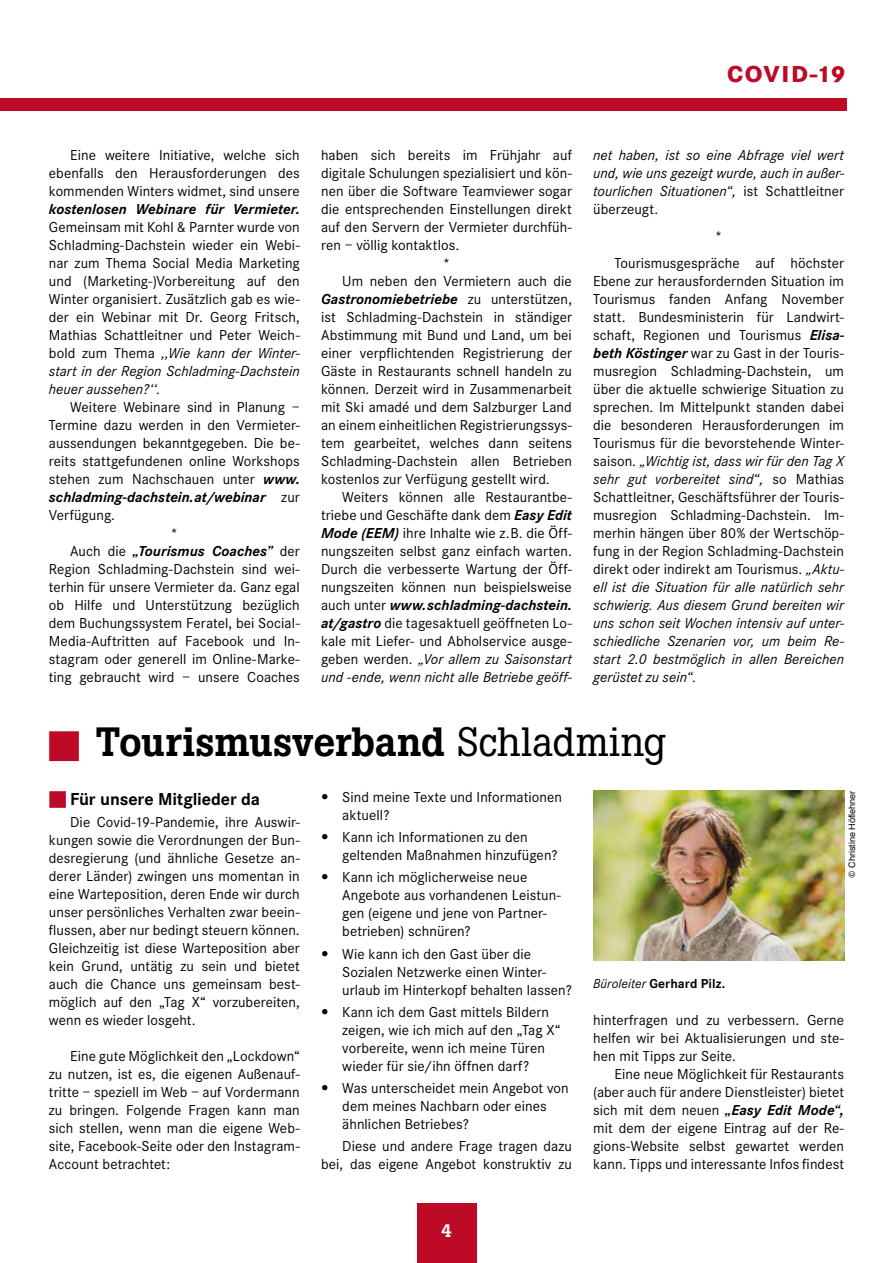
<style>
.page{position:relative;width:893px;height:1263px;background:#fff}
.page>*{position:absolute;margin:0;border:0;box-sizing:border-box;transform-origin:0 0}
.t1{font:500 40.5px "Boton";letter-spacing:-.005em;color:#000}
.t2{font:800 24px "Corporate S";letter-spacing:.07em;color:#bd0a26}
.t3{font:700 18px "Corporate S";letter-spacing:-.01em;color:#000}
.t4{font:500 18px "Boton";color:#fff}
.t5{font:15px/18px "Corporate S";letter-spacing:.005em;color:#000;text-align:justify}
.t6{font:italic 15px/18px "Corporate S";color:#000;text-align:justify}
.t7{font:italic 700 15px "Corporate S";color:#000}
.t8{font:700 13.5px "Corporate S";letter-spacing:.005em;color:#000}
.t9{font:9px "Swiss 721 BT";color:#000}
.s1{font-style:italic}
.s2{font-weight:700;font-style:italic}
.s3{font-weight:400;font-style:normal}
.s4{font-style:normal}
.s5{font-weight:400}
.s6{font-family:"Helvetica Neue";font-weight:500;font-stretch:condensed}
.s7{font-weight:400;font-style:italic}
</style>
<div class="page">
<div style="left:0;top:98px;width:846px;height:13px;background:#bd0a26"></div>
<div style="left:417px;top:1203px;width:59px;height:60px;background:#bd0a26"></div>
<img style="left:593px;top:791px;width:251px;height:170px">
<h2 class="t2" style="left:727px;top:60px;width:120px">COVID-19</h2>
<p class="t5" style="left:49px;top:146px;width:252px;text-indent:21px">Eine weitere Initiative, welche sich ebenfalls den Herausforderungen des kommenden Winters widmet, sind unsere</p>
<p class="t7" style="left:49px;top:200px;width:252px">kostenlosen Webinare für Vermieter.</p>
<p class="t5" style="left:49px;top:218px;width:253px">Gemeinsam mit Kohl &amp; Parnter wurde von Schladming-Dachstein wieder ein Webi&shy;nar zum Thema Social Media Marketing und (Marketing-)Vorbereitung auf den Winter organisiert. Zusätzlich gab es wie&shy;der ein Webinar mit Dr. Georg Fritsch, Mathias Schattleitner und Peter Weich&shy;bold zum Thema <span class="s1">,,Wie kann der Winter&shy;start in der Region Schladming-Dachstein heuer aussehen?‘‘.</span></p>
<p class="t5" style="left:70px;top:398px;width:231px">Weitere Webinare sind in Planung –</p>
<p class="t5" style="left:49px;top:416px;width:252px">Termine dazu werden in den Vermieter-</p>
<p class="t5" style="left:49px;top:434px;width:252px">aussendungen bekanntgegeben. Die be-</p>
<p class="t5" style="left:49px;top:452px;width:252px">reits stattgefundenen online Workshops</p>
<p class="t5" style="left:49px;top:470px;width:252px">stehen zum Nachschauen unter <span class="s2">www.</span></p>
<p class="t7" style="left:49px;top:488px;width:252px">schladming-dachstein.at/webinar <span class="s3">zur</span></p>
<p class="t5" style="left:49px;top:506px;width:68px">Verfügung.</p>
<p class="t5" style="left:171px;top:524px;width:9px">*</p>
<p class="t7" style="left:70px;top:542px;width:231px"><span class="s3">Auch die</span> „Tourismus Coaches” <span class="s3">der</span></p>
<p class="t5" style="left:49px;top:560px;width:252px">Region Schladming-Dachstein sind wei-</p>
<p class="t5" style="left:49px;top:578px;width:252px">terhin für unsere Vermieter da. Ganz egal</p>
<p class="t5" style="left:49px;top:596px;width:252px">ob Hilfe und Unterstützung bezüglich</p>
<p class="t5" style="left:49px;top:614px;width:252px">dem Buchungssystem Feratel, bei Social-</p>
<p class="t5" style="left:49px;top:632px;width:252px">Media-Auftritten auf Facebook und In-</p>
<p class="t5" style="left:49px;top:650px;width:252px">stagram oder generell im Online-Marke-</p>
<p class="t5" style="left:49px;top:668px;width:252px">ting gebraucht wird – unsere Coaches</p>
<p class="t5" style="left:321px;top:146px;width:252px">haben sich bereits im Frühjahr auf</p>
<p class="t5" style="left:321px;top:164px;width:252px">digitale Schulungen spezialisiert und kön-</p>
<p class="t5" style="left:321px;top:182px;width:252px">nen über die Software Teamviewer sogar</p>
<p class="t5" style="left:321px;top:200px;width:252px">die entsprechenden Einstellungen direkt</p>
<p class="t5" style="left:321px;top:218px;width:252px">auf den Servern der Vermieter durchfüh-</p>
<p class="t5" style="left:321px;top:236px;width:140px">ren – völlig kontaktlos.</p>
<p class="t5" style="left:443px;top:254px;width:9px">*</p>
<p class="t5" style="left:342px;top:272px;width:231px">Um neben den Vermietern auch die</p>
<p class="t7" style="left:321px;top:290px;width:252px">Gastronomiebetriebe <span class="s3">zu unterstützen,</span></p>
<p class="t5" style="left:321px;top:308px;width:252px">ist Schladming-Dachstein in ständiger</p>
<p class="t5" style="left:321px;top:326px;width:252px">Abstimmung mit Bund und Land, um bei</p>
<p class="t5" style="left:321px;top:344px;width:252px">einer verpflichtenden Registrierung der</p>
<p class="t5" style="left:321px;top:362px;width:252px">Gäste in Restaurants schnell handeln zu</p>
<p class="t5" style="left:321px;top:380px;width:252px">können. Derzeit wird in Zusammenarbeit</p>
<p class="t5" style="left:321px;top:398px;width:252px">mit Ski amadé und dem Salzburger Land</p>
<p class="t5" style="left:321px;top:416px;width:252px">an einem einheitlichen Registrierungssys-</p>
<p class="t5" style="left:321px;top:434px;width:252px">tem gearbeitet, welches dann seitens</p>
<p class="t5" style="left:321px;top:452px;width:252px">Schladming-Dachstein allen Betrieben</p>
<p class="t5" style="left:321px;top:470px;width:230px">kostenlos zur Verfügung gestellt wird.</p>
<p class="t5" style="left:342px;top:488px;width:231px">Weiters können alle Restaurantbe-</p>
<p class="t5" style="left:321px;top:506px;width:252px">triebe und Geschäfte dank dem <span class="s2">Easy Edit</span></p>
<p class="t5" style="left:321px;top:524px;width:252px"><span class="s2">Mode (EEM)</span> ihre Inhalte wie z.B. die Öff-</p>
<p class="t5" style="left:321px;top:542px;width:252px">nungszeiten selbst ganz einfach warten.</p>
<p class="t5" style="left:321px;top:560px;width:252px">Durch die verbesserte Wartung der Öff-</p>
<p class="t5" style="left:321px;top:578px;width:252px">nungszeiten können nun beispielsweise</p>
<p class="t7" style="left:321px;top:596px;width:252px"><span class="s3">auch unter</span> www.schladming-dachstein.</p>
<p class="t5" style="left:321px;top:614px;width:252px"><span class="s2">at/gastro</span> die tagesaktuell geöffneten Lo-</p>
<p class="t5" style="left:321px;top:632px;width:252px">kale mit Liefer- und Abholservice ausge-</p>
<p class="t6" style="left:321px;top:650px;width:252px"><span class="s4">geben werden.</span> „Vor allem zu Saisonstart</p>
<p class="t6" style="left:321px;top:668px;width:253px">und -ende, wenn nicht alle Betriebe geöff-</p>
<p class="t6" style="left:593px;top:146px;width:253px">net haben, ist so eine Abfrage viel wert und, wie uns gezeigt wurde, auch in außer&shy;tourlichen Situationen“, <span class="s4">ist Schattleitner überzeugt.</span></p>
<p class="t5" style="left:614px;top:223px;width:231px;line-height:26.8px;text-indent:100px">*<br>Tourismusgespräche auf höchster</p>
<p class="t5" style="left:593px;top:272px;width:253px">Ebene zur herausfordernden Situation im Tourismus fanden Anfang November statt. Bundesministerin für Landwirt&shy;schaft, Regionen und Tourismus <span class="s2">Elisa&shy;beth Köstinger</span> war zu Gast in der Touris&shy;musregion Schladming-Dachstein, um über die aktuelle schwierige Situation zu sprechen. Im Mittelpunkt standen dabei die besonderen Herausforderungen im Tourismus für die bevorstehende Winter&shy;saison. <span class="s1">„Wichtig ist, dass wir für den Tag X sehr gut vorbereitet sind“,</span> so Mathias Schattleitner, Geschäftsführer der Touris&shy;musregion Schladming-Dachstein. Im&shy;merhin hängen über 80% der Wertschöp&shy;fung in der Region Schladming-Dachstein direkt oder indirekt am Tourismus. <span class="s1">„Aktu&shy;ell ist die Situation für alle natürlich sehr schwierig. Aus diesem Grund bereiten wir uns schon seit Wochen intensiv auf unter&shy;schiedliche Szenarien vor, um beim Re&shy;start 2.0 bestmöglich in allen Bereichen gerüstet zu sein“.</span></p>
<h1 class="t1" style="left:96px;top:718px;width:571px">Tourismusverband <span class="s5">Schladming</span></h1>
<p class="t3" style="left:70px;top:789px;width:192px">Für unsere Mitglieder da</p>
<p class="t5" style="left:49px;top:814px;width:252px;text-indent:21px">Die Covid-19-Pandemie, ihre Auswir&shy;kungen sowie die Verordnungen der Bun&shy;desregierung (und ähnliche Gesetze an&shy;derer Länder) zwingen uns momentan in eine Warteposition, deren Ende wir durch unser persönliches Verhalten zwar beein&shy;flussen, aber nur bedingt steuern können.<br>Gleichzeitig ist diese Warteposition aber kein Grund, untätig zu sein und bietet auch die Chance uns gemeinsam best&shy;möglich auf den „Tag X“ vorzubereiten, wenn es wieder losgeht.</p>
<p class="t5" style="left:49px;top:1048px;width:252px;text-indent:21px">Eine gute Möglichkeit den „Lockdown“ zu nutzen, ist es, die eigenen Außenauf&shy;tritte – speziell im Web – auf Vordermann zu bringen. Folgende Fragen kann man sich stellen, wenn man die eigene Web&shy;site, Facebook-Seite oder den Instagram-Account betrachtet:</p>
<p class="t9" style="left:846px;top:878px;width:89px;rotate:-90deg">© Christine Höflehner</p>
<p class="t5" style="left:342px;top:788px;width:221px;text-indent:-21px"><span class="s6">•</span> Sind meine Texte und Informationen aktuell?</p>
<p class="t5" style="left:342px;top:828px;width:217px;text-indent:-21px"><span class="s6">•</span> Kann ich Informationen zu den geltenden Maßnahmen hinzufügen?</p>
<p class="t5" style="left:342px;top:869px;width:220px;text-align:left;text-indent:-21px"><span class="s6">•</span> Kann ich möglicherweise neue<br>Angebote aus vorhandenen Leistun&shy;gen (eigene und jene von Partner&shy;betrieben) schnüren?</p>
<p class="t5" style="left:342px;top:945px;width:231px;text-align:left;text-indent:-21px"><span class="s6">•</span> Wie kann ich den Gast über die<br>Sozialen Netzwerke einen Winter&shy;urlaub im Hinterkopf behalten lassen?</p>
<p class="t5" style="left:342px;top:1003px;width:220px;text-align:left;text-indent:-21px"><span class="s6">•</span> Kann ich dem Gast mittels Bildern zeigen, wie ich mich auf den „Tag X“ vorbereite, wenn ich meine Türen wieder für sie/ihn öffnen darf?</p>
<p class="t5" style="left:342px;top:1079px;width:228px;text-align:left;text-indent:-21px"><span class="s6">•</span> Was unterscheidet mein Angebot von dem meines Nachbarn oder eines ähnlichen Betriebes?</p>
<p class="t5" style="left:321px;top:1138px;width:252px;text-align:right">Diese und andere Frage tragen dazu bei, das eigene Angebot konstruktiv zu</p>
<p class="t8" style="left:593px;top:976px;width:133px"><span class="s7">Büroleiter</span> Gerhard Pilz.</p>
<p class="t5" style="left:593px;top:1012px;width:252px">hinterfragen und zu verbessern. Gerne helfen wir bei Aktualisierungen und ste&shy;hen mit Tipps zur Seite.</p>
<p class="t5" style="left:593px;top:1066px;width:252px;text-indent:21px">Eine neue Möglichkeit für Restaurants (aber auch für andere Dienstleister) bietet sich mit dem neuen <span class="s2">„Easy Edit Mode“, </span>mit dem der eigene Eintrag auf der Re&shy;gions-Website selbst gewartet werden kann. Tipps und interessante Infos findest</p>
<p class="t4" style="left:441px;top:1220px;width:12px">4</p>
</div>
